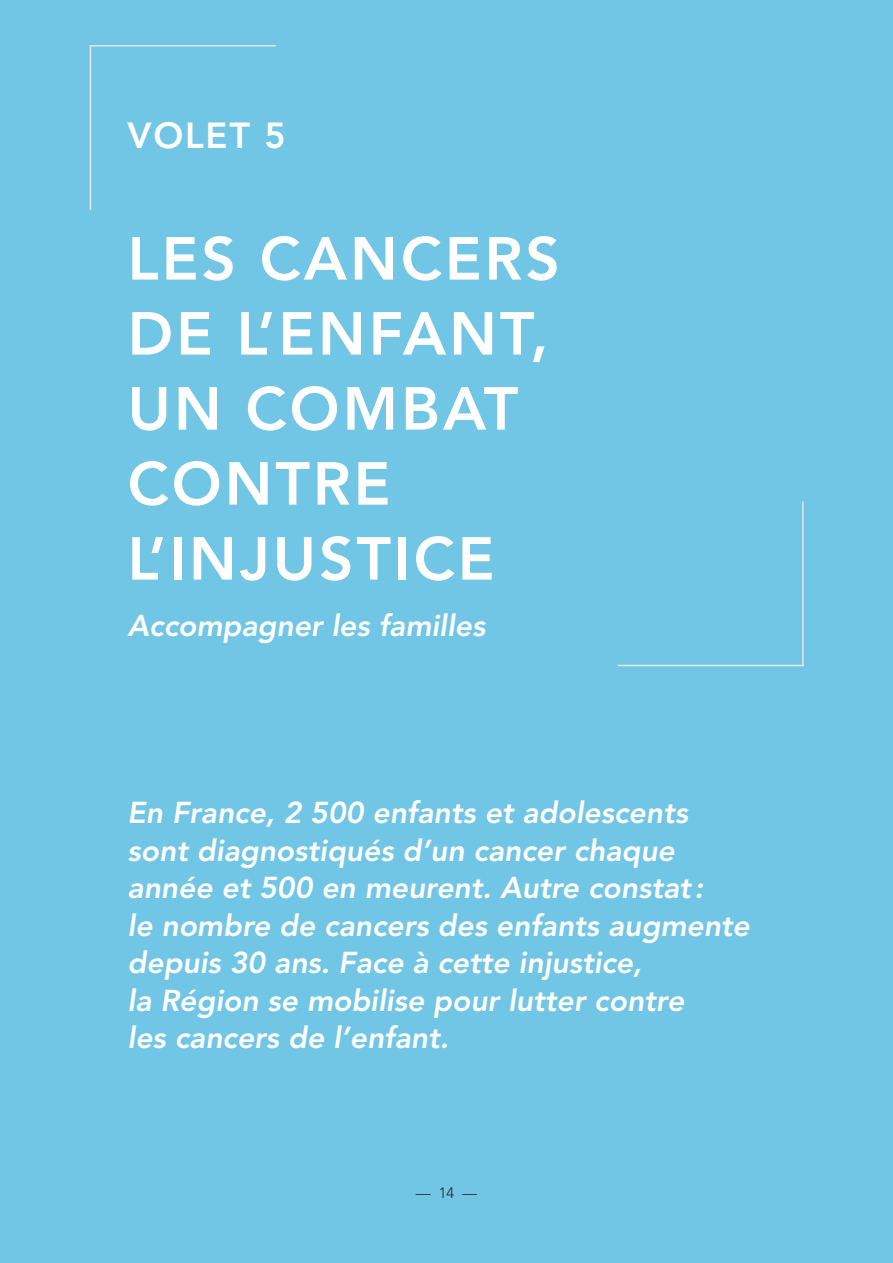
<style>
.page{position:relative;width:893px;height:1263px;background:#72c6e5}
.page>*{position:absolute;margin:0;border:0;box-sizing:border-box;transform-origin:0 0}
.Avenir_40_light{font:800 60px/75px "Avenir LT Std";letter-spacing:.05em;color:#fff}
.Avenir_24_light{font:800 36px "Avenir LT Std";letter-spacing:.05em;color:#fff}
.Avenir_20_justifié{font:italic 800 30px/37.5px "Avenir LT Std";color:#fff}
.t1{font:300 15px "Avenir LT Std";color:#231f20}
</style>
<div class="page">
<hr style="left:618px;top:665px;width:186px;height:1px;background:#e7e6e6">
<hr style="left:802px;top:501px;width:2px;height:165px;background:#e7e6e6">
<hr style="left:90px;top:45px;width:186px;height:2px;background:#e7e6e6">
<hr style="left:90px;top:45px;width:1px;height:165px;background:#e7e6e6">
<p class="Avenir_24_light" style="left:128px;top:114px;width:160px">VOLET 5</p>
<p class="Avenir_40_light" style="left:128px;top:221px;width:434px">LES CANCERS<br>DE L’ENFANT,<br>UN COMBAT<br>CONTRE<br>L’INJUSTICE</p>
<p class="Avenir_20_justifié" style="left:128px;top:607px;width:359px">Accompagner les familles</p>
<p class="Avenir_20_justifié" style="left:128px;top:795px;width:624px">En France, 2 500 enfants et adolescents sont diagnostiqués d’un cancer chaque année et 500 en meurent. Autre constat:<br>le nombre de cancers des enfants augmente depuis 30 ans. Face à cette injustice,<br>la Région se mobilise pour lutter contre<br>les cancers de l’enfant.</p>
<p class="t1" style="left:416px;top:1184px;width:63px">— 14 —</p>
</div>
